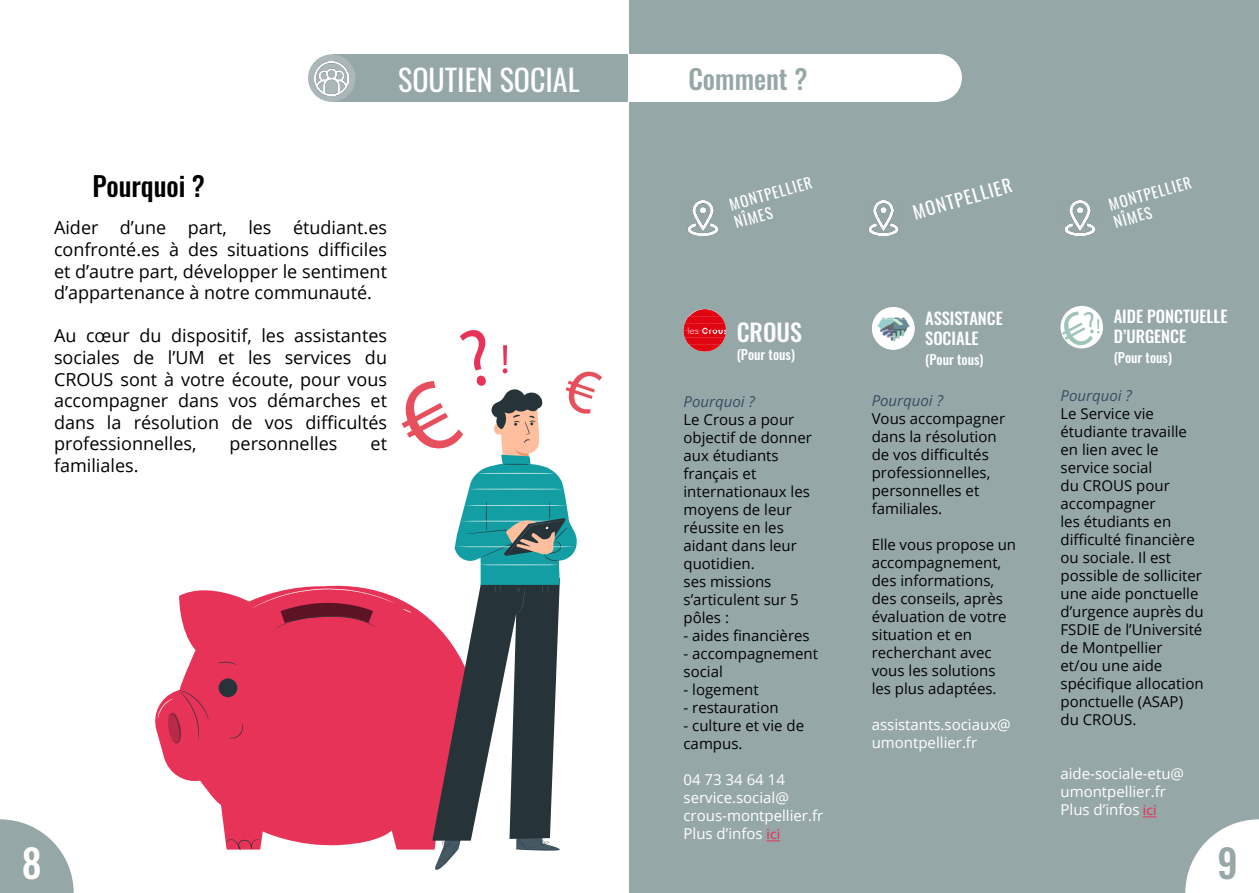
<style>
.page{position:relative;width:1259px;height:893px;background:#fff}
.page>*{position:absolute;margin:0;border:0;box-sizing:border-box;transform-origin:0 0}
.t1{font:500 39px "Oswald";color:#fff}
.t2{font:500 39px "Oswald";color:#96a7a6}
.t3{font:30px "Oswald";color:#fff}
.t4{font:500 27px "Oswald";color:#000}
.t5{font:500 27px "Oswald";color:#96a7a6}
.t6{font:500 24px "Oswald";color:#fdfcfc}
.t7{font:18px/21.6px "Open Sans";color:#000;text-align:justify}
.t8{font:18px "Oswald";color:#fff}
.t9{font:500 16.5px/19.8px "Oswald";color:#fff}
.t10{font:15px/18px "Open Sans";color:#020203}
.t11{font:15px/18px "Open Sans";color:#fff}
.t12{font:15px/18px "Oswald";color:#fff}
.t13{font:italic 15px "Open Sans";color:#344f61}
.t14{font:500 13.5px "Oswald";color:#fff}
.s1{font-family:"Myriad Pro";color:#e6345d}
</style>
<div class="page">
<div style="left:332px;top:54px;width:297px;height:48px;background:#96a7a8"></div>
<div style="left:308px;top:54px;width:47px;height:48px;background:#abb7b8;border-radius:50%"></div>
<svg style="left:0;top:819px;width:74px;height:74px"></svg>
<img style="left:315px;top:61px;width:34px;height:34px">
<svg style="left:155px;top:585px;width:247px;height:265px;fill:#e83359"></svg>
<div style="left:219px;top:678px;width:18px;height:19px;background:#263338;border-radius:50%"></div>
<svg style="left:229px;top:723px;width:14px;height:15px"></svg>
<svg style="left:218px;top:662px;width:18px;height:3px"></svg>
<svg style="left:252px;top:588px;width:142px;height:41px;background:#cb3b5a"></svg>
<svg style="left:158px;top:690px;width:51px;height:53px;background:#de3d5f"></svg>
<svg style="left:226px;top:839px;width:35px;height:11px"></svg>
<svg style="left:402px;top:330px;width:200px;height:540px"></svg>
<div style="left:629px;top:0;width:630px;height:893px;background:#96a7a8"></div>
<svg style="left:766px;top:840px;width:14px;height:1px"></svg>
<img style="left:689px;top:309px;width:31px;height:7px">
<img style="left:685px;top:316px;width:40px;height:7px">
<img style="left:683px;top:323px;width:43px;height:21px">
<img style="left:688px;top:344px;width:33px;height:7px">
<svg style="left:1185px;top:819px;width:74px;height:74px"></svg>
<img style="left:878px;top:308px;width:30px;height:6px">
<img style="left:874px;top:314px;width:38px;height:5px">
<img style="left:872px;top:319px;width:42px;height:23px">
<img style="left:877px;top:342px;width:32px;height:6px">
<svg style="left:885px;top:348px;width:16px;height:2px"></svg>
<div style="left:1060px;top:306px;width:43px;height:42px;background:#fff;border-radius:50%"></div>
<img style="left:687px;top:201px;width:32px;height:34px">
<img style="left:868px;top:201px;width:31px;height:34px">
<img style="left:1064px;top:201px;width:32px;height:34px">
<svg style="left:1142px;top:816px;width:14px;height:1px"></svg>
<div style="left:628px;top:54px;width:310px;height:47px;background:#fff"></div>
<div style="left:914px;top:54px;width:48px;height:47px;background:#fff;border-radius:50%"></div>
<svg style="left:1062px;top:311px;width:37px;height:35px"></svg>
<h2 class="t3" style="left:398px;top:53px;width:183px">SOUTIEN SOCIAL</h2>
<h3 class="t4" style="left:92px;top:172px;width:114px">Pourquoi ?</h3>
<p class="t7" style="left:54px;top:217px;width:334px">Aider d’une part, les étudiant.es confronté.es à des situations difficiles et d’autre part, développer le sentiment d’appartenance à notre communauté.</p>
<p class="t7" style="left:54px;top:325px;width:334px">Au cœur du dispositif, les assistantes sociales de l’UM et les services du CROUS sont à votre écoute, pour vous accompagner dans vos démarches et dans la résolution de vos difficultés professionnelles,</p>
<p class="t7" style="left:229px;top:433px;width:109px">personnelles</p>
<p class="t7" style="left:370px;top:433px;width:18px">et</p>
<p class="t7" style="left:54px;top:454px;width:86px">familiales.</p>
<h1 class="t1" style="left:22px;top:843px;width:21px">8</h1>
<h3 class="t5" style="left:688px;top:65px;width:121px">Comment ?</h3>
<p class="t12" style="left:727px;top:195px;width:86px;rotate:-16deg">MONTPELLIER<br>NÎMES</p>
<p class="t12" style="left:1106px;top:195px;width:86px;rotate:-16deg">MONTPELLIER<br>NÎMES</p>
<p class="t8" style="left:909px;top:197px;width:103px;rotate:-16deg">MONTPELLIER</p>
<h3 class="t6" style="left:736px;top:319px;width:67px">CROUS</h3>
<p class="t9" style="left:925px;top:309px;width:79px">ASSISTANCE<br>SOCIALE</p>
<p class="t9" style="left:1113px;top:307px;width:115px">AIDE PONCTUELLE<br>D’URGENCE</p>
<p class="t14" style="left:736px;top:348px;width:60px">(Pour tous)</p>
<p class="t14" style="left:925px;top:352px;width:60px">(Pour tous)</p>
<p class="t14" style="left:1113px;top:351px;width:60px">(Pour tous)</p>
<p class="t13" style="left:683px;top:391px;width:73px">Pourquoi ?</p>
<p class="t10" style="left:683px;top:410px;width:130px">Le Crous a pour objectif de donner aux étudiants français et internationaux les moyens de leur réussite en les aidant dans leur quotidien.<br>ses missions s’articulent sur 5 pôles :</p>
<p class="t10" style="left:683px;top:626px;width:128px">- aides financières</p>
<p class="t10" style="left:683px;top:644px;width:136px">- accompagnement social</p>
<p class="t10" style="left:683px;top:680px;width:77px">- logement</p>
<p class="t10" style="left:683px;top:698px;width:97px">- restauration</p>
<p class="t10" style="left:683px;top:716px;width:122px">- culture et vie de campus.</p>
<p class="t11" style="left:683px;top:770px;width:141px">04 73 34 64 14 service.social@ crous-montpellier.fr<br>Plus d’infos <span class="s1">ici</span></p>
<p class="t13" style="left:871px;top:390px;width:73px">Pourquoi ?</p>
<p class="t10" style="left:871px;top:409px;width:135px">Vous accompagner dans la résolution de vos difficultés professionnelles, personnelles et familiales.</p>
<p class="t10" style="left:871px;top:535px;width:146px">Elle vous propose un accompagnement, des informations, des conseils, après évaluation de votre situation et en recherchant avec vous les solutions les plus adaptées.</p>
<p class="t11" style="left:871px;top:715px;width:140px">assistants.sociaux@ umontpellier.fr</p>
<p class="t13" style="left:1060px;top:385px;width:73px">Pourquoi ?</p>
<p class="t10" style="left:1060px;top:405px;width:145px">Le Service vie étudiante travaille en lien avec le service social<br>du CROUS pour accompagner<br>les étudiants en difficulté financière ou sociale. Il est possible de solliciter une aide ponctuelle d’urgence auprès du<br>FSDIE de l’Université de Montpellier et/ou une aide spécifique allocation ponctuelle (ASAP) du CROUS.</p>
<p class="t11" style="left:1060px;top:765px;width:125px">aide-sociale-etu@ umontpellier.fr<br>Plus d’infos <span class="s1">ici</span></p>
<h1 class="t2" style="left:1217px;top:843px;width:22px">9</h1>
</div>
